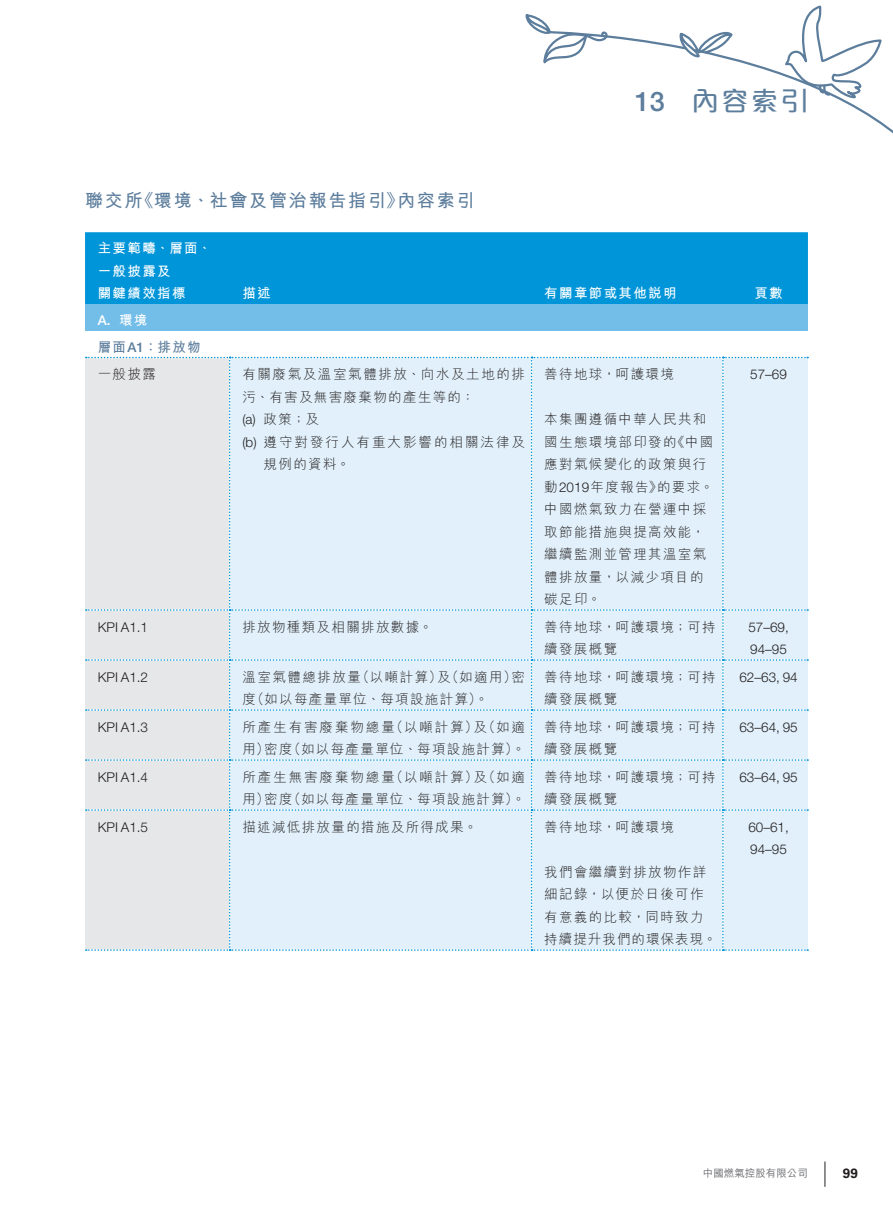
<style>
.page{position:relative;width:893px;height:1212px;background:#fff}
.page>*{position:absolute;margin:0;border:0;box-sizing:border-box;transform-origin:0 0}
.t1{font:500 27px "M Elle HK";color:#5c7d9c}
.t2{font:700 18px "M Hei HK";letter-spacing:.1em;color:#5c7d9c}
.t3{font:300 13.5px/22.5px "M Hei HK";letter-spacing:.1em;color:#231f20}
.t4{font:300 13.5px/22.5px "Helvetica Neue LT Std";color:#231f20}
.t5{font:300 13.5px/22.5px "M Hei HK";letter-spacing:.145em;color:#231f20}
.t6{font:700 13.5px/22.5px "M Hei HK";letter-spacing:.1em;color:#fff}
.t7{font:300 13.5px "M Hei HK";letter-spacing:.15em;color:#231f20}
.t8{font:300 13.5px "M Hei HK";letter-spacing:.12em;color:#231f20}
.t9{font:700 13.5px/27.5px "M Hei HK";color:#5c7d9c}
.t10{font:500 13.5px "Helvetica Neue LT Std";color:#fff}
.t11{font:700 13.5px "Univers LT Std";color:#231f20}
.t12{font:500 10.5px "M Hei HK";color:#6c6d70}
.s1{font-family:"Helvetica Neue LT Std"}
.s2{font-family:"M Hei HK";font-weight:700}
.s3{font-family:"Helvetica Neue LT Std";font-weight:500}
.s4{font-weight:300;color:#231f20}
</style>
<div class="page">
<svg style="left:825px;top:1161px;width:1px;height:26px"></svg>
<svg style="left:525px;top:7px;width:368px;height:127px"></svg>
<div style="left:85px;top:232px;width:723px;height:72px;background:#0095d9"></div>
<div style="left:85px;top:304px;width:723px;height:27px;background:#73bde9"></div>
<svg style="left:86px;top:357px;width:722px;height:594px;background:#e1edf6"></svg>
<h1 class="t1" style="left:635px;top:88px;width:175px"><span class="s1">13</span> 內容索引</h1>
<h2 class="t2" style="left:85px;top:188px;width:391px">聯交所《環境、社會及管治報告指引》內容索引</h2>
<p class="t6" style="left:98px;top:236px;width:115px">主要範疇、層面、一般披露及<br>關鍵績效指標</p>
<p class="t6" style="left:242px;top:281px;width:30px">描述</p>
<p class="t6" style="left:544px;top:281px;width:134px">有關章節或其他說明</p>
<p class="t6" style="left:754px;top:281px;width:30px">頁數</p>
<p class="t10" style="left:98px;top:312px;width:51px">A. <span class="s2">環境</span></p>
<p class="t9" style="left:98px;top:332px;width:104px">層面<span class="s3">A1</span>：排放物<span class="s4">一般披露</span></p>
<p class="t8" style="left:242px;top:367px;width:284px">有關廢氣及溫室氣體排放、向水及土地的排</p>
<p class="t3" style="left:242px;top:385px;width:234px">污、有害及無害廢棄物的產生等的：</p>
<p class="t3" style="left:242px;top:408px;width:78px"><span class="s1">(a)</span> 政策；及</p>
<p class="t7" style="left:242px;top:435px;width:284px"><span class="s1">(b)</span> 遵守對發行人有重大影響的相關法律及</p>
<p class="t3" style="left:264px;top:453px;width:88px">規例的資料。</p>
<p class="t3" style="left:544px;top:363px;width:131px">善待地球，呵護環境</p>
<p class="t3" style="left:544px;top:408px;width:171px">本集團遵循中華人民共和國生態環境部印發的《中國應對氣候變化的政策與行動<span class="s1">2019</span>年度報告》的要求。中國燃氣致力在營運中採取節能措施與提高效能，繼續監測並管理其溫室氣體排放量，以減少項目的碳足印。</p>
<p class="t4" style="left:750px;top:363px;width:38px">57–69</p>
<p class="t4" style="left:98px;top:615px;width:52px">KPI A1.1</p>
<p class="t3" style="left:242px;top:615px;width:192px">排放物種類及相關排放數據。</p>
<p class="t3" style="left:544px;top:615px;width:173px">善待地球，呵護環境；可持續發展概覽</p>
<p class="t4" style="left:748px;top:615px;width:42px">57–69,<br>94–95</p>
<p class="t4" style="left:98px;top:665px;width:52px">KPI A1.2</p>
<p class="t3" style="left:242px;top:665px;width:284px">溫室氣體總排放量（以噸計算）及（如適用）密度（如以每產量單位、每項設施計算）。</p>
<p class="t3" style="left:544px;top:665px;width:173px">善待地球，呵護環境；可持續發展概覽</p>
<p class="t4" style="left:739px;top:665px;width:60px">62–63, 94</p>
<p class="t4" style="left:98px;top:715px;width:52px">KPI A1.3</p>
<p class="t5" style="left:242px;top:715px;width:284px">所產生有害廢棄物總量（以噸計算）及（如適用）密度（如以每產量單位、每項設施計算）。</p>
<p class="t3" style="left:544px;top:715px;width:173px">善待地球，呵護環境；可持續發展概覽</p>
<p class="t4" style="left:739px;top:715px;width:60px">63–64, 95</p>
<p class="t4" style="left:98px;top:765px;width:52px">KPI A1.4</p>
<p class="t5" style="left:242px;top:765px;width:284px">所產生無害廢棄物總量（以噸計算）及（如適用）密度（如以每產量單位、每項設施計算）。</p>
<p class="t3" style="left:544px;top:765px;width:173px">善待地球，呵護環境；可持續發展概覽</p>
<p class="t4" style="left:739px;top:765px;width:60px">63–64, 95</p>
<p class="t4" style="left:98px;top:815px;width:52px">KPI A1.5</p>
<p class="t3" style="left:242px;top:815px;width:236px">描述減低排放量的措施及所得成果。</p>
<p class="t3" style="left:544px;top:815px;width:131px">善待地球，呵護環境</p>
<p class="t3" style="left:544px;top:860px;width:174px">我們會繼續對排放物作詳細記錄，以便於日後可作有意義的比較，同時致力持續提升我們的環保表現。</p>
<p class="t4" style="left:748px;top:815px;width:42px">60–61,<br>94–95</p>
<p class="t12" style="left:703px;top:1166px;width:106px">中國燃氣控股有限公司</p>
<p class="t11" style="left:843px;top:1165px;width:17px">99</p>
</div>
